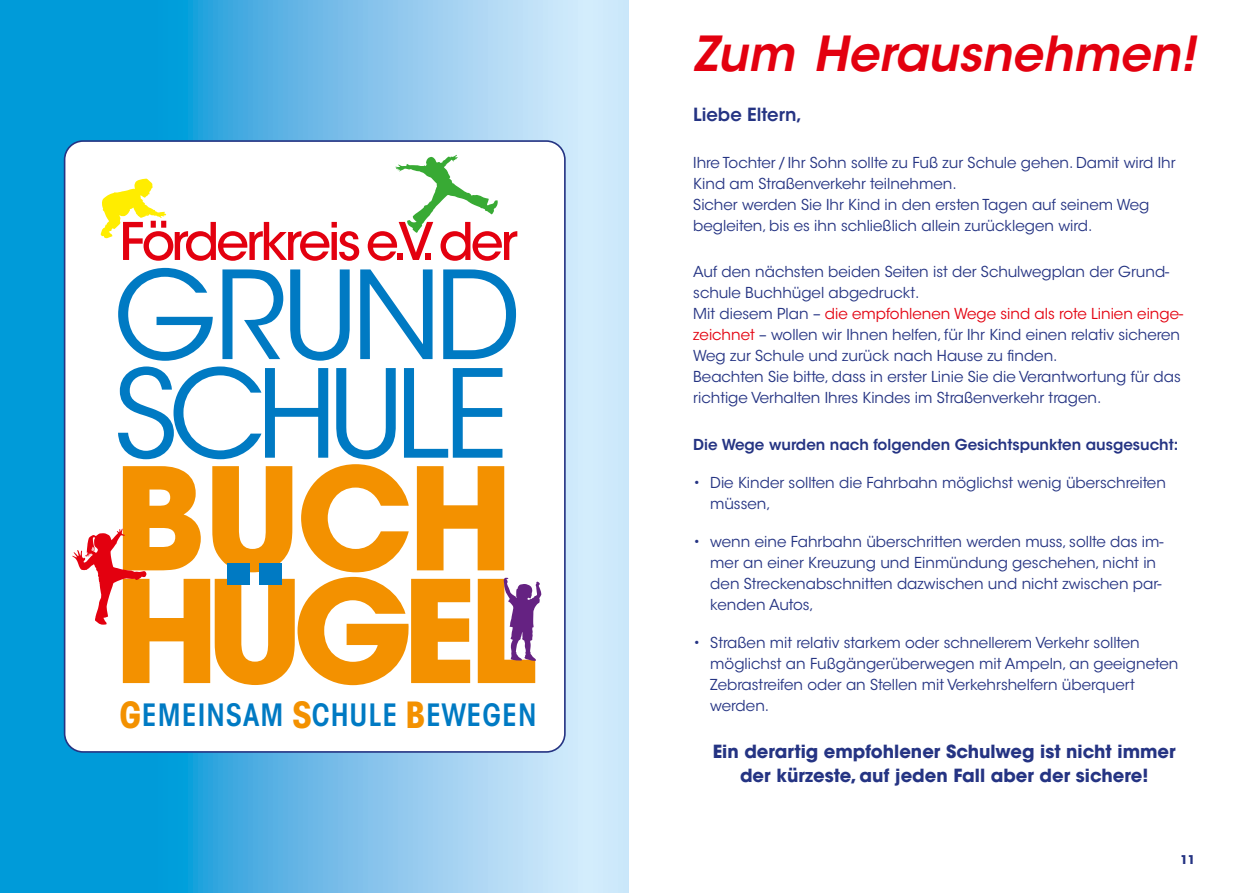
<style>
.page{position:relative;width:1259px;height:893px;background:#fff}
.page>*{position:absolute;margin:0;border:0;box-sizing:border-box;transform-origin:0 0}
.t1{font:700 140.85px/112.6px "ITC Avant Garde Std";letter-spacing:-.06em;color:#f39100}
.t2{font:121.2px/98.6px "ITC Avant Garde Std";letter-spacing:-.06em;color:#007ac3}
.t3{font:500 51.45px "ITC Avant Garde Std";letter-spacing:-.06em;color:#e3000f}
.t4{font:italic 600 48px "ITC Avant Garde Std";color:#e3000f}
.t5{font:600 condensed 30.45px "ITC Avant Garde Std";letter-spacing:.035em;color:#007ac3}
.t6{font:700 18px/24px "ITC Avant Garde Std";color:#253483;text-align:center}
.t7{font:600 18px "ITC Avant Garde Std";color:#253483}
.t8{font:15px/21px "ITC Avant Garde Std";color:#253483}
.t9{font:600 15px "ITC Avant Garde Std";color:#253483}
.t10{font:700 12px "ITC Avant Garde Std";color:#253483}
.s1{font-weight:700;font-size:35.85px;color:#f39100}
.s2{color:#e3000f}
</style>
<div class="page">
<svg style="left:0;top:0;width:629px;height:893px;background:#63bde8"></svg>
<div style="left:65px;top:141px;width:500px;height:611px;background:#fff;border-radius:19px"></div>
<div style="left:227px;top:563px;width:22px;height:22px;background:#007ac3"></div>
<div style="left:260px;top:563px;width:22px;height:22px;background:#007ac3"></div>
<svg style="left:72px;top:528px;width:75px;height:97px"></svg>
<svg style="left:395px;top:155px;width:103px;height:78px"></svg>
<svg style="left:101px;top:178px;width:65px;height:61px"></svg>
<svg style="left:503px;top:578px;width:38px;height:83px"></svg>
<div style="left:64px;top:140px;width:502px;height:613px;border:2px solid #253483;border-radius:19px"></div>
<h3 class="t3" style="left:119px;top:209px;width:400px">Förderkreise.V. der</h3>
<h2 class="t2" style="left:113px;top:268px;width:409px">GRUND<br>SCHULE</h2>
<h1 class="t1" style="left:113px;top:461px;width:424px">BUCH<br>HUGEL</h1>
<h3 class="t5" style="left:120px;top:696px;width:418px"><span class="s1">G</span>EMEINSAM <span class="s1">S</span>CHULE <span class="s1">B</span>EWEGEN</h3>
<h3 class="t4" style="left:693px;top:24px;width:503px">Zum Herausnehmen!</h3>
<p class="t7" style="left:693px;top:103px;width:110px">Liebe Eltern,</p>
<p class="t8" style="left:693px;top:152px;width:484px">Ihre Tochter/Ihr Sohn sollte zu Fuß zur Schule gehen. Damit wird Ihr Kind am Straßenverkehr teilnehmen.<br>Sicher werden Sie Ihr Kind in den ersten Tagen auf seinem Weg begleiten, bis es ihn schließlich allein zurücklegen wird.</p>
<p class="t8" style="left:693px;top:262px;width:491px">Auf den nächsten beiden Seiten ist der Schulwegplan der Grund&shy;schule Buchhügel abgedruckt.<br>Mit diesem Plan – <span class="s2">die empfohlenen Wege sind als rote Linien einge&shy;zeichnet</span> – wollen wir Ihnen helfen, für Ihr Kind einen relativ sicheren Weg zur Schule und zurück nach Hause zu finden.<br>Beachten Sie bitte, dass in erster Linie Sie die Verantwortung für das richtige Verhalten Ihres Kindes im Straßenverkehr tragen.</p>
<p class="t9" style="left:693px;top:435px;width:486px">Die Wege wurden nach folgenden Gesichtspunkten ausgesucht:</p>
<p class="t8" style="left:710px;top:472px;width:457px;text-indent:-17px">• Die Kinder sollten die Fahrbahn möglichst wenig überschreiten müssen,</p>
<p class="t8" style="left:710px;top:531px;width:455px;text-indent:-17px">• wenn eine Fahrbahn überschritten werden muss, sollte das im&shy;mer an einer Kreuzung und Einmündung geschehen, nicht in den Streckenabschnitten dazwischen und nicht zwischen par&shy;kenden Autos,</p>
<p class="t8" style="left:710px;top:632px;width:469px;text-indent:-17px">• Straßen mit relativ starkem oder schnellerem Verkehr sollten möglichst an Fußgängerüberwegen mit Ampeln, an geeigneten Zebrastreifen oder an Stellen mit Verkehrshelfern überquert werden.</p>
<p class="t6" style="left:713px;top:739px;width:464px">Ein derartig empfohlener Schulweg ist nicht immer der kürzeste, auf jeden Fall aber der sichere!</p>
<p class="t10" style="left:1180px;top:851px;width:16px">11</p>
</div>
